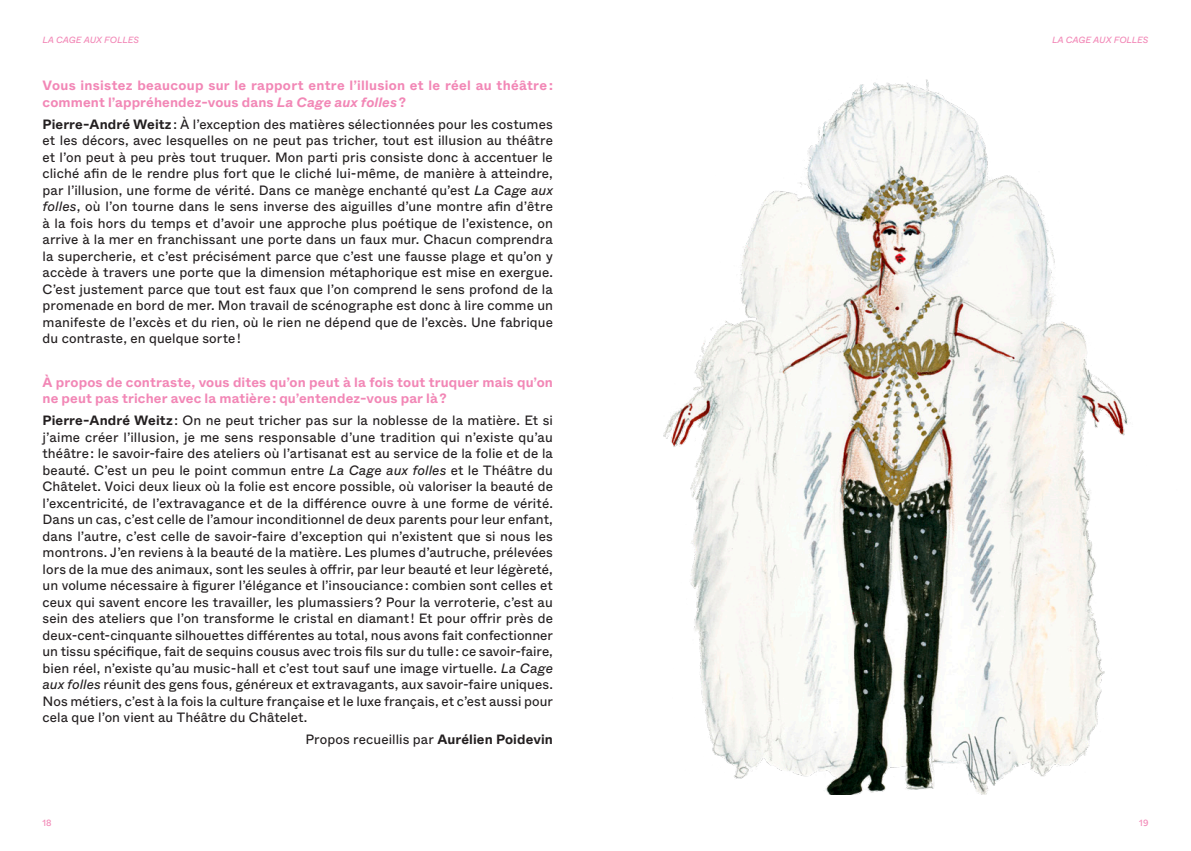
<style>
.page{position:relative;width:1191px;height:851px;background:#fff}
.page>*{position:absolute;margin:0;border:0;box-sizing:border-box;transform-origin:0 0}
.texte{font:13.5px/16.5px "ABC Whyte";letter-spacing:.005em;color:#231f20;text-align:justify}
.texte_couleur{font:700 13.5px/16.5px "ABC Whyte";letter-spacing:.01em;color:#f287b6}
.t1{font:italic 9px "ABC Whyte";color:#f287b6}
.t2{font:9px "ABC Whyte";color:#f287b6}
.s1{font-style:italic}
.s2{font-weight:700}
</style>
<div class="page">
<img style="left:663px;top:79px;width:465px;height:715px">
<p class="t1" style="left:43px;top:34px;width:98px">LA CAGE AUX FOLLES</p>
<p class="t1" style="left:1052px;top:34px;width:98px">LA CAGE AUX FOLLES</p>
<p class="texte_couleur" style="left:43px;top:77px;width:512px">Vous insistez beaucoup sur le rapport entre l’illusion et le réel au théâtre : comment l’appréhendez-vous dans <span class="s1">La Cage aux folles</span> ?</p>
<p class="texte" style="left:43px;top:116px;width:512px"><span class="s2">Pierre-André Weitz</span> : À l’exception des matières sélectionnées pour les costumes et les décors, avec lesquelles on ne peut pas tricher, tout est illusion au théâtre et l’on peut à peu près tout truquer. Mon parti pris consiste donc à accentuer le cliché afin de le rendre plus fort que le cliché lui-même, de manière à atteindre, par l’illusion, une forme de vérité. Dans ce manège enchanté qu’est <span class="s1">La Cage aux folles</span>, où l’on tourne dans le sens inverse des aiguilles d’une montre afin d’être à la fois hors du temps et d’avoir une approche plus poétique de l’existence, on arrive à la mer en franchissant une porte dans un faux mur. Chacun comprendra la supercherie, et c’est précisément parce que c’est une fausse plage et qu’on y accède à travers une porte que la dimension métaphorique est mise en exergue.<br>C’est justement parce que tout est faux que l’on comprend le sens profond de la promenade en bord de mer. Mon travail de scénographe est donc à lire comme un manifeste de l’excès et du rien, où le rien ne dépend que de l’excès. Une fabrique du contraste, en quelque sorte !</p>
<p class="texte_couleur" style="left:43px;top:374px;width:512px">À propos de contraste, vous dites qu’on peut à la fois tout truquer mais qu’on ne peut pas tricher avec la matière : qu’entendez-vous par là ?</p>
<p class="texte" style="left:43px;top:412px;width:512px"><span class="s2">Pierre-André Weitz</span> : On ne peut tricher pas sur la noblesse de la matière. Et si j’aime créer l’illusion, je me sens responsable d’une tradition qui n’existe qu’au théâtre : le savoir-faire des ateliers où l’artisanat est au service de la folie et de la beauté. C’est un peu le point commun entre <span class="s1">La Cage aux folles</span> et le Théâtre du Châtelet. Voici deux lieux où la folie est encore possible, où valoriser la beauté de l’excentricité, de l’extravagance et de la différence ouvre à une forme de vérité.<br>Dans un cas, c’est celle de l’amour inconditionnel de deux parents pour leur enfant, dans l’autre, c’est celle de savoir-faire d’exception qui n’existent que si nous les montrons. J’en reviens à la beauté de la matière. Les plumes d’autruche, prélevées lors de la mue des animaux, sont les seules à offrir, par leur beauté et leur légèreté, un volume nécessaire à figurer l’élégance et l’insouciance : combien sont celles et ceux qui savent encore les travailler, les plumassiers ? Pour la verroterie, c’est au sein des ateliers que l’on transforme le cristal en diamant ! Et pour offrir près de deux-cent-cinquante silhouettes différentes au total, nous avons fait confectionner un tissu spécifique, fait de sequins cousus avec trois fils sur du tulle : ce savoir-faire, bien réel, n’existe qu’au music-hall et c’est tout sauf une image virtuelle. <span class="s1">La Cage aux folles</span> réunit des gens fous, généreux et extravagants, aux savoir-faire uniques.<br>Nos métiers, c’est à la fois la culture française et le luxe français, et c’est aussi pour cela que l’on vient au Théâtre du Châtelet.</p>
<p class="texte" style="left:305px;top:731px;width:249px">Propos recueillis par <span class="s2">Aurélien Poidevin</span></p>
<p class="t2" style="left:43px;top:817px;width:11px">18</p>
<p class="t2" style="left:1139px;top:817px;width:11px">19</p>
</div>
